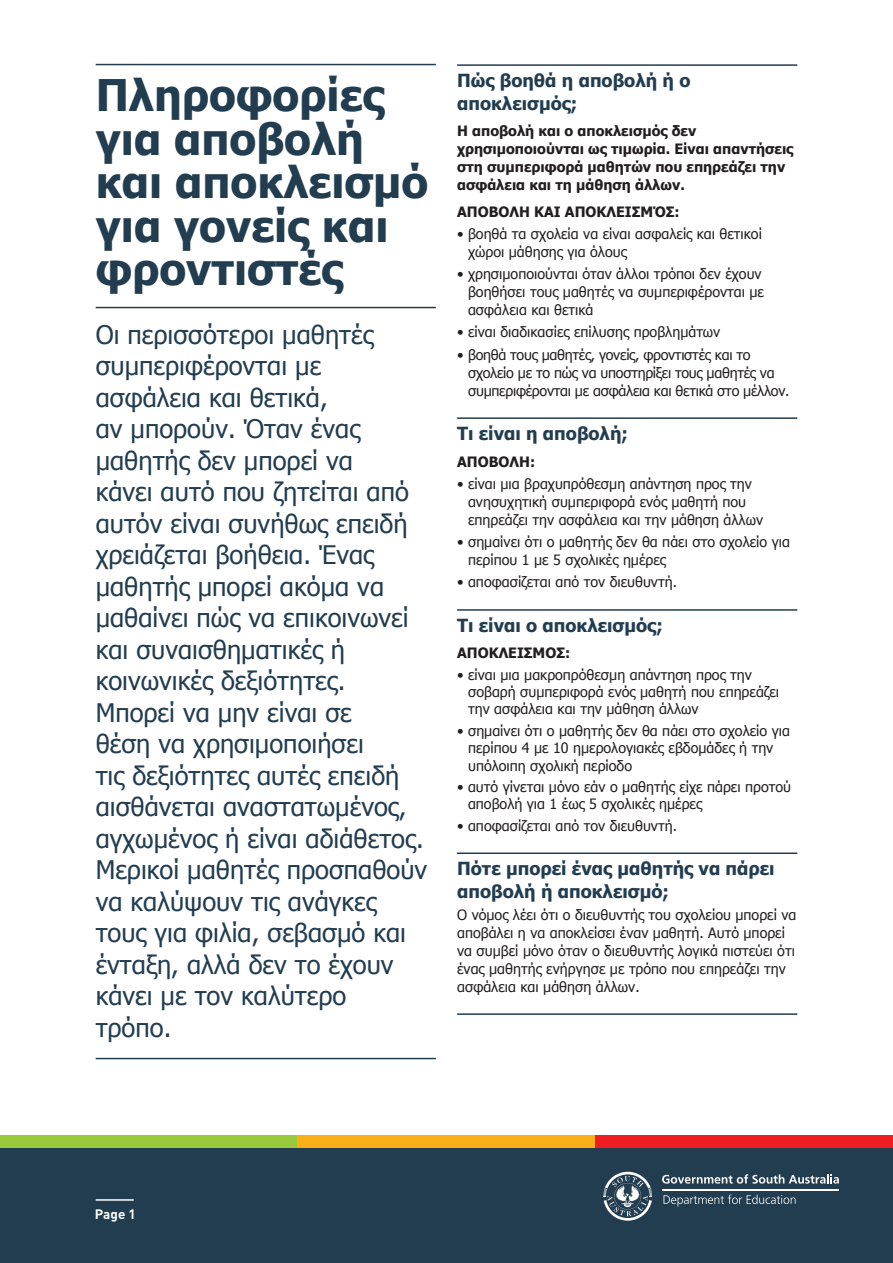
<style>
.page{position:relative;width:893px;height:1263px;background:#fff}
.page>*{position:absolute;margin:0;border:0;box-sizing:border-box;transform-origin:0 0}
.t1{font:700 43.5px/43.5px "Tahoma";color:#223d50}
.Large_Highlight_text{font:25.5px/31.5px "Tahoma";color:#223d50}
.Heading{font:700 18px/22.5px "Tahoma";color:#223d50}
.Body_copy_bold{font:14.25px/18px "Tahoma";color:#231f20}
.Body_copy_bold-2{font:700 14.25px/18px "Tahoma";color:#231f20}
.Body_copy_bold-3{font:14.25px/18px "Tahoma";letter-spacing:-.02em;color:#231f20}
.t2{font:700 13.5px "DIN";color:#fff}
</style>
<div class="page">
<div style="left:0;top:1148px;width:893px;height:115px;background:#223d50"></div>
<div style="left:595px;top:1135px;width:298px;height:13px;background:#ee1d23"></div>
<div style="left:0;top:1135px;width:298px;height:13px;background:#99ca3b"></div>
<div style="left:298px;top:1135px;width:297px;height:13px;background:#faaf18"></div>
<hr style="left:96px;top:1199px;width:38px;height:2px;background:#fff">
<hr style="left:96px;top:64px;width:340px;height:1px;background:#223d50">
<hr style="left:96px;top:307px;width:340px;height:1px;background:#223d50">
<hr style="left:457px;top:64px;width:340px;height:2px;background:#223d50">
<hr style="left:457px;top:417px;width:340px;height:2px;background:#223d50">
<hr style="left:457px;top:609px;width:340px;height:2px;background:#223d50">
<hr style="left:457px;top:852px;width:340px;height:2px;background:#223d50">
<hr style="left:96px;top:1058px;width:340px;height:1px;background:#223d50">
<hr style="left:457px;top:1013px;width:340px;height:2px;background:#223d50">
<svg style="left:662px;top:1174px;width:177px;height:9px"></svg>
<hr style="left:662px;top:1189px;width:177px;height:2px;background:#fff">
<svg style="left:603px;top:1172px;width:49px;height:49px"></svg>
<svg style="left:663px;top:1194px;width:132px;height:12px"></svg>
<p class="t1" style="left:96px;top:71px;width:334px">Πληροφορίες για αποβολή και αποκλεισμό για γονείς και φροντιστές</p>
<p class="Large_Highlight_text" style="left:96px;top:317px;width:333px">Οι περισσότεροι μαθητές συμπεριφέρονται με ασφάλεια και θετικά,<br>αν μπορούν. Όταν ένας μαθητής δεν μπορεί να<br>κάνει αυτό που ζητείται από αυτόν είναι συνήθως επειδή χρειάζεται βοήθεια. Ένας μαθητής μπορεί ακόμα να μαθαίνει πώς να επικοινωνεί και συναισθηματικές ή κοινωνικές δεξιότητες.<br>Μπορεί να μην είναι σε<br>θέση να χρησιμοποιήσει<br>τις δεξιότητες αυτές επειδή αισθάνεται αναστατωμένος, αγχωμένος ή είναι αδιάθετος.<br>Μερικοί μαθητές προσπαθούν να καλύψουν τις ανάγκες τους για φιλία, σεβασμό και ένταξη, αλλά δεν το έχουν κάνει με τον καλύτερο τρόπο.</p>
<p class="Heading" style="left:457px;top:68px;width:235px">Πώς βοηθά η αποβολή ή ο αποκλεισμός;</p>
<p class="Body_copy_bold-2" style="left:457px;top:121px;width:338px">Η αποβολή και ο αποκλεισμός δεν χρησιμοποιούνται ως τιμωρία. Είναι απαντήσεις στη συμπεριφορά μαθητών που επηρεάζει την ασφάλεια και τη μάθηση άλλων.</p>
<p class="Body_copy_bold-2" style="left:457px;top:202px;width:224px">ΑΠΟΒΟΛΗ ΚΑΙ ΑΠΟΚΛΕΙΣΜΌΣ:</p>
<p class="Body_copy_bold" style="left:468px;top:224px;width:295px;text-indent:-11px">• βοηθά τα σχολεία να είναι ασφαλείς και θετικοί χώροι μάθησης για όλους</p>
<p class="Body_copy_bold" style="left:468px;top:264px;width:298px;text-indent:-11px">• χρησιμοποιούνται όταν άλλοι τρόποι δεν έχουν βοηθήσει τους μαθητές να συμπεριφέρονται με ασφάλεια και θετικά</p>
<p class="Body_copy_bold" style="left:457px;top:323px;width:265px">• είναι διαδικασίες επίλυσης προβλημάτων</p>
<p class="Body_copy_bold-3" style="left:468px;top:345px;width:323px;text-indent:-11px">• βοηθά τους μαθητές, γονείς, φροντιστές και το σχολείο με το πώς να υποστηρίξει τους μαθητές να συμπεριφέρονται με ασφάλεια και θετικά στο μέλλον.</p>
<p class="Heading" style="left:457px;top:421px;width:172px">Τι είναι η αποβολή;</p>
<p class="Body_copy_bold-2" style="left:457px;top:452px;width:80px">ΑΠΟΒΟΛΗ:</p>
<p class="Body_copy_bold" style="left:468px;top:474px;width:297px;text-indent:-11px">• είναι μια βραχυπρόθεσμη απάντηση προς την ανησυχητική συμπεριφορά ενός μαθητή που επηρεάζει την ασφάλεια και την μάθηση άλλων</p>
<p class="Body_copy_bold" style="left:468px;top:532px;width:323px;text-indent:-11px">• σημαίνει ότι ο μαθητής δεν θα πάει στο σχολείο για περίπου 1 με 5 σχολικές ημέρες</p>
<p class="Body_copy_bold" style="left:457px;top:573px;width:221px">• αποφασίζεται από τον διευθυντή.</p>
<p class="Heading" style="left:457px;top:613px;width:207px">Τι είναι ο αποκλεισμός;</p>
<p class="Body_copy_bold-2" style="left:457px;top:643px;width:115px">ΑΠΟΚΛΕΙΣΜΟΣ:</p>
<p class="Body_copy_bold" style="left:468px;top:665px;width:313px;line-height:17.2px;text-indent:-11px">• είναι μια μακροπρόθεσμη απάντηση προς την σοβαρή συμπεριφορά ενός μαθητή που επηρεάζει την ασφάλεια και την μάθηση άλλων</p>
<p class="Body_copy_bold" style="left:468px;top:721px;width:323px;line-height:17.2px;text-indent:-11px">• σημαίνει ότι ο μαθητής δεν θα πάει στο σχολείο για περίπου 4 με 10 ημερολογιακές εβδομάδες ή την υπόλοιπη σχολική περίοδο</p>
<p class="Body_copy_bold" style="left:468px;top:777px;width:324px;line-height:17.2px;text-indent:-11px">• αυτό γίνεται μόνο εάν ο μαθητής είχε πάρει προτού αποβολή για 1 έως 5 σχολικές ημέρες</p>
<p class="Body_copy_bold" style="left:457px;top:816px;width:221px">• αποφασίζεται από τον διευθυντή.</p>
<p class="Heading" style="left:457px;top:856px;width:319px">Πότε μπορεί ένας μαθητής να πάρει αποβολή ή αποκλεισμό;</p>
<p class="Body_copy_bold" style="left:457px;top:905px;width:341px">Ο νόμος λέει ότι ο διευθυντής του σχολείου μπορεί να αποβάλει η να αποκλείσει έναν μαθητή. Αυτό μπορεί να συμβεί μόνο όταν ο διευθυντής λογικά πιστεύει ότι ένας μαθητής ενήργησε με τρόπο που επηρεάζει την ασφάλεια και μάθηση άλλων.</p>
<p class="t2" style="left:95px;top:1205px;width:42px">Page 1</p>
</div>
